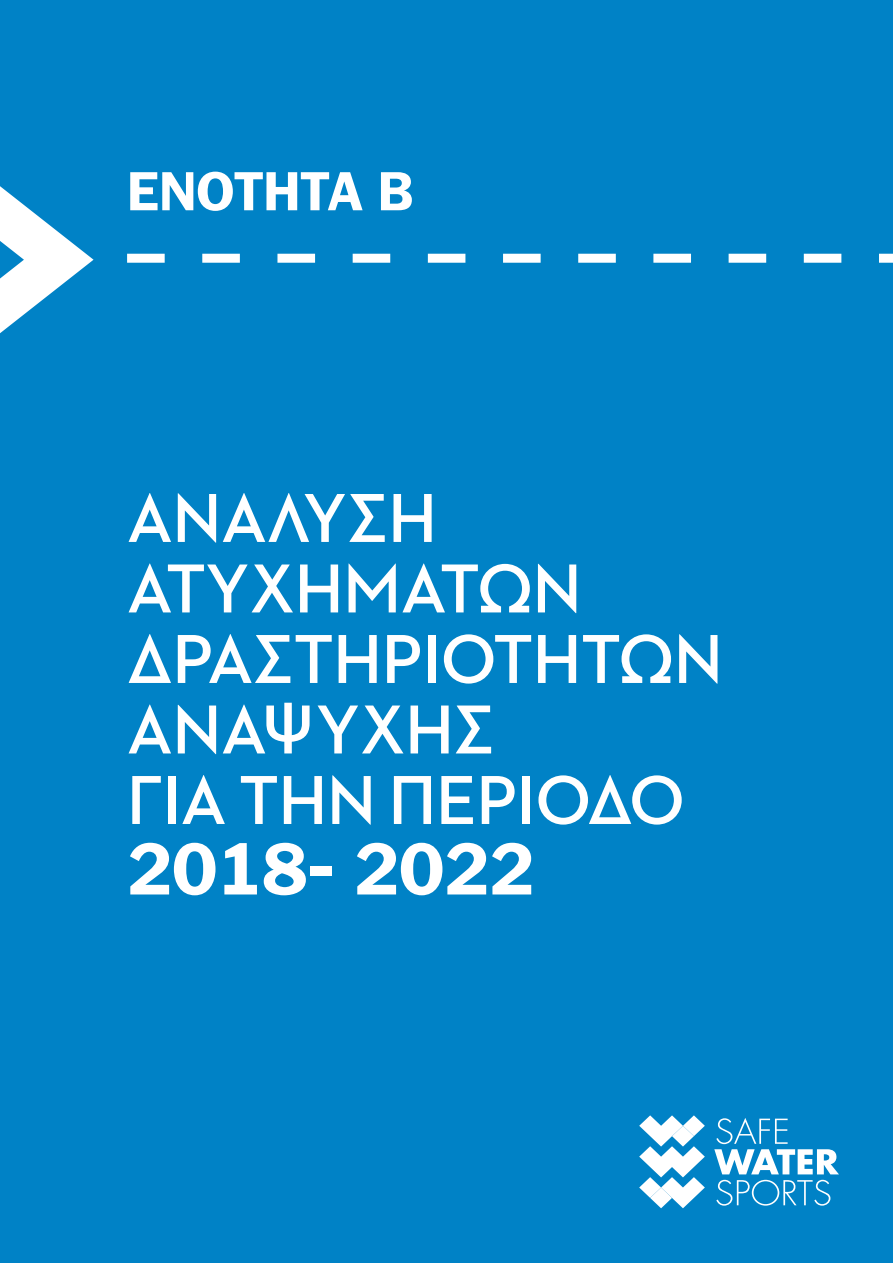
<style>
.page{position:relative;width:893px;height:1263px;background:#0082c6}
.page>*{position:absolute;margin:0;border:0;box-sizing:border-box;transform-origin:0 0}
.t1{font:700 70.5px/70.5px "Neutraface Two Disp Greek";color:#fff}
.t2{font:700 70.5px "PF Franklin Gothic";color:#fff}
.t3{font:700 52.5px "PF Franklin Gothic";color:#fff}
</style>
<div class="page">
<svg style="left:714px;top:1118px;width:125px;height:56px"></svg>
<svg style="left:716px;top:1180px;width:114px;height:25px"></svg>
<svg style="left:639px;top:1115px;width:66px;height:93px"></svg>
<svg style="left:0;top:186px;width:94px;height:147px"></svg>
<svg style="left:127px;top:254px;width:766px;height:9px"></svg>
<p class="t3" style="left:127px;top:160px;width:288px">ΕΝΟΤΗΤΑ B</p>
<p class="t1" style="left:127px;top:485px;width:597px">ΑΝΆΛΥΣΗ<br>ΑΤΥΧΗΜΆΤΩΝ<br>ΔΡΑΣΤΗΡΙΟΤΗΤΩΝ<br>ΑΝΑΨΥΧΗΣ<br>ΓΙΑ ΤΗΝ ΠΕΡΊΟΔΟ</p>
<p class="t2" style="left:127px;top:827px;width:409px">2018- 2022</p>
</div>
